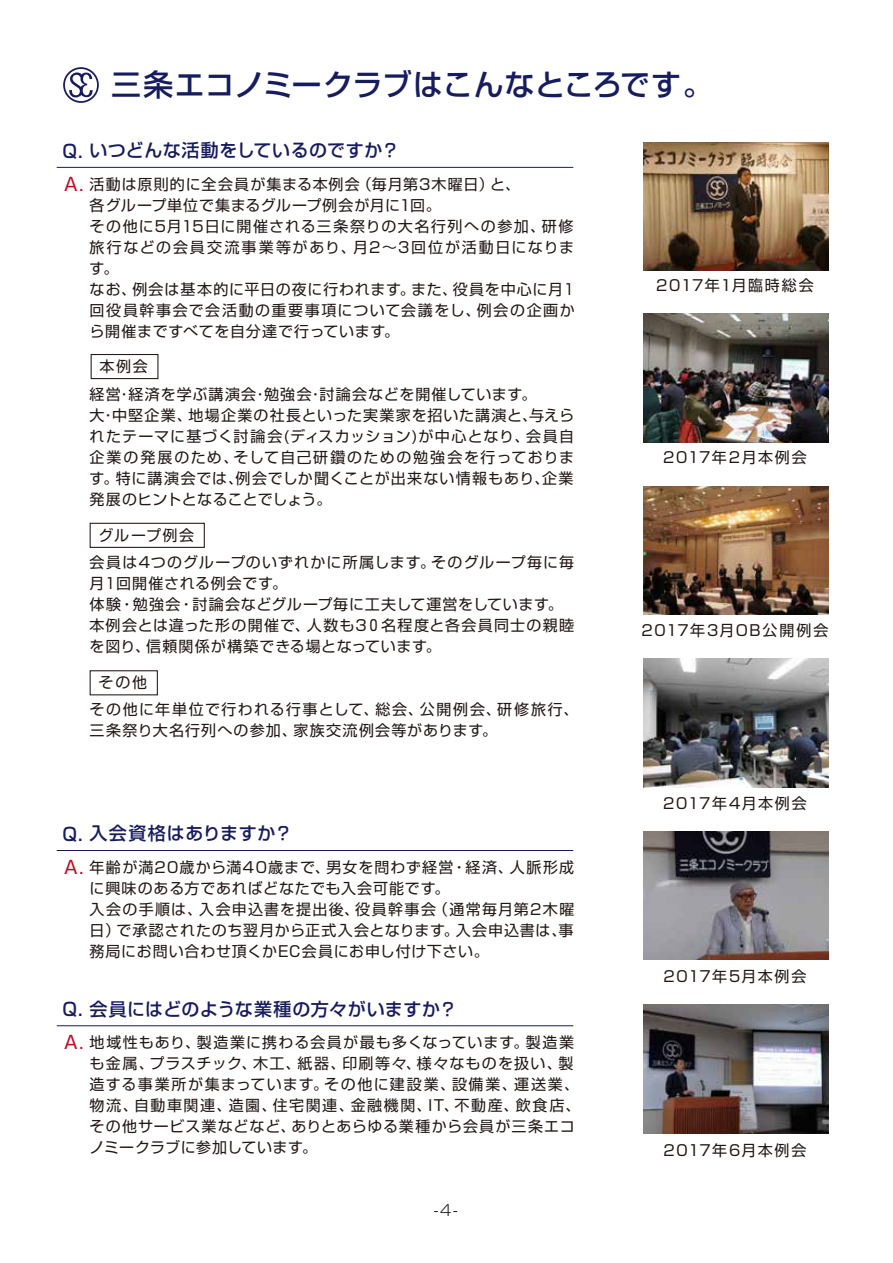
<style>
.page{position:relative;width:893px;height:1263px;background:#fff}
.page>*{position:absolute;margin:0;border:0;box-sizing:border-box;transform-origin:0 0}
.t1{font:500 30px "Shin Go";color:#171c61}
.t2{font:500 18px "Shin Go";letter-spacing:.03em;color:#171c61}
.t3{font:18px "Shin Go";color:#c30d23}
.t4{font:15px/21px "Shin Go";letter-spacing:.07em;color:#221815}
.t5{font:15px "Shin Go";letter-spacing:.09em;color:#221815}
.t6{font:15px "Shin Go";letter-spacing:.11em;color:#221815}
.t7{font:15px "Shin M Go";letter-spacing:.115em;color:#221815}
.t8{font:15px "Shin Go";letter-spacing:.105em;color:#221815}
.t9{font:300 15px "Shin Go";color:#221815}
.s1{font-size:18px;color:#c30d23}
</style>
<div class="page">
<svg style="left:63px;top:67px;width:36px;height:36px"></svg>
<div style="left:91px;top:354px;width:67px;height:25px;border:1px solid #221815"></div>
<div style="left:90px;top:670px;width:68px;height:25px;border:1px solid #221815"></div>
<div style="left:90px;top:523px;width:115px;height:25px;border:1px solid #221815"></div>
<img style="left:643px;top:142px;width:185px;height:128px">
<img style="left:643px;top:314px;width:185px;height:128px">
<img style="left:643px;top:486px;width:185px;height:128px">
<img style="left:643px;top:659px;width:185px;height:128px">
<img style="left:643px;top:1005px;width:185px;height:128px">
<img style="left:643px;top:831px;width:185px;height:129px">
<hr style="left:57px;top:167px;width:516px;height:1px;background:#171c61">
<hr style="left:57px;top:850px;width:516px;height:1px;background:#171c61">
<hr style="left:57px;top:1025px;width:516px;height:1px;background:#171c61">
<h1 class="t1" style="left:111px;top:65px;width:603px">三条エコノミークラブはこんなところです。</h1>
<p class="t2" style="left:62px;top:139px;width:339px">Q. いつどんな活動をしているのですか？</p>
<p class="t3" style="left:64px;top:172px;width:21px">A.</p>
<p class="t4" style="left:90px;top:173px;width:488px">活動は原則的に全会員が集まる本例会（毎月第3木曜日）と、<br>各グループ単位で集まるグループ例会が月に1回。<br>その他に5月15日に開催される三条祭りの大名行列への参加、研修旅行などの会員交流事業等があり、月2～3回位が活動日になります。<br>なお、例会は基本的に平日の夜に行われます。また、役員を中心に月１回役員幹事会で会活動の重要事項について会議をし、例会の企画から開催まですべてを自分達で行っています。</p>
<p class="t7" style="left:100px;top:356px;width:50px">本例会</p>
<p class="t4" style="left:90px;top:383px;width:486px">経営･経済を学ぶ講演会･勉強会･討論会などを開催しています。<br>大･中堅企業、地場企業の社長といった実業家を招いた講演と､与えられたテーマに基づく討論会(ディスカッション)が中心となり、会員自企業の発展のため、そして自己研鑽のための勉強会を行っております。特に講演会では､例会でしか聞くことが出来ない情報もあり､企業発展のヒントとなることでしょう。</p>
<p class="t7" style="left:99px;top:525px;width:97px">グループ例会</p>
<p class="t4" style="left:90px;top:551px;width:486px">会員は4つのグループのいずれかに所属します。そのグループ毎に毎月１回開催される例会です。<br>体験・勉強会・討論会などグループ毎に工夫して運営をしています。本例会とは違った形の開催で、人数も3０名程度と各会員同士の親睦を図り、信頼関係が構築できる場となっています。</p>
<p class="t7" style="left:99px;top:672px;width:50px">その他</p>
<p class="t4" style="left:90px;top:698px;width:490px">その他に年単位で行われる行事として、総会、公開例会、研修旅行、三条祭り大名行列への参加、家族交流例会等があります。</p>
<p class="t2" style="left:62px;top:822px;width:231px">Q. 入会資格はありますか？</p>
<p class="t4" style="left:90px;top:856px;width:486px;text-indent:-25px"><span class="s1">A.</span> 年齢が満20歳から満40歳まで、男女を問わず経営・経済、人脈形成に興味のある方であればどなたでも入会可能です。<br>入会の手順は、入会申込書を提出後、役員幹事会（通常毎月第2木曜日）で承認されたのち翌月から正式入会となります。入会申込書は､事務局にお問い合わせ頂くかEC会員にお申し付け下さい。</p>
<p class="t2" style="left:62px;top:997px;width:396px">Q. 会員にはどのような業種の方々がいますか？</p>
<p class="t4" style="left:90px;top:1031px;width:492px;text-indent:-25px"><span class="s1">A.</span> 地域性もあり、製造業に携わる会員が最も多くなっています。製造業も金属、プラスチック、木工、紙器、印刷等々、様々なものを扱い、製造する事業所が集まっています。その他に建設業、設備業、運送業、物流、自動車関連、造園、住宅関連、金融機関、IT、不動産、飲食店、その他サービス業などなど、ありとあらゆる業種から会員が三条エコノミークラブに参加しています。</p>
<p class="t9" style="left:434px;top:1200px;width:25px">-4-</p>
<p class="t4" style="left:656px;top:274px;width:159px">2017年1月臨時総会</p>
<p class="t8" style="left:663px;top:447px;width:145px">2017年2月本例会</p>
<p class="t6" style="left:641px;top:620px;width:189px">2017年3月OB公開例会</p>
<p class="t5" style="left:663px;top:793px;width:145px">2017年4月本例会</p>
<p class="t5" style="left:663px;top:966px;width:144px">2017年5月本例会</p>
<p class="t5" style="left:663px;top:1140px;width:144px">2017年6月本例会</p>
</div>
